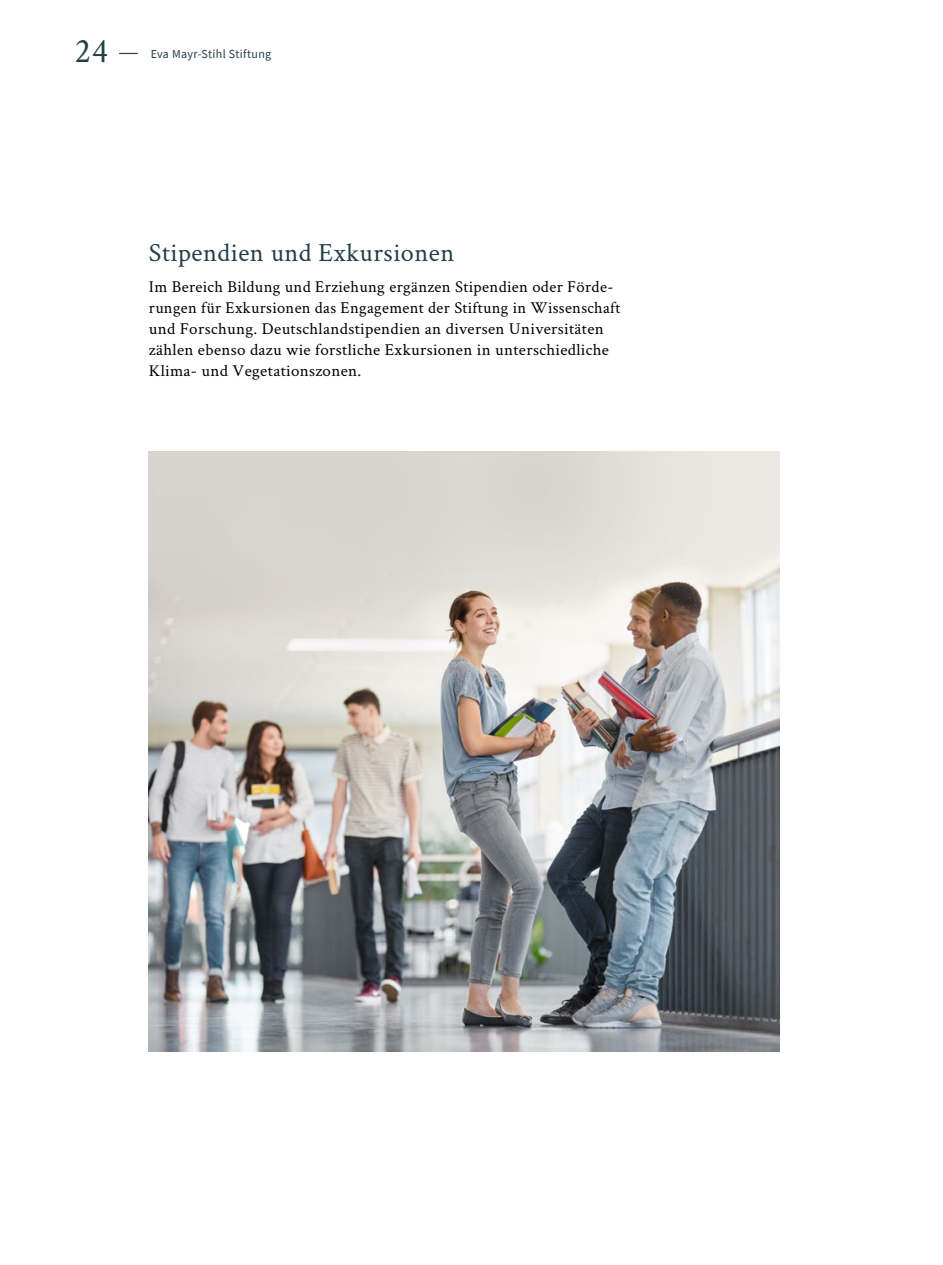
<style>
.page{position:relative;width:943px;height:1265px;background:#fff}
.page>*{position:absolute;margin:0;border:0;box-sizing:border-box;transform-origin:0 0}
.EMS_Crimson_15_17_An{font:26.25px "Crimson Text";letter-spacing:.02em;color:#233f48}
.EMS_Crimson_9_5_12_C{font:16.62px/21px "Crimson Text";letter-spacing:.02em;color:#000}
.t1{font:12.25px "Source Sans Pro";letter-spacing:.03em;color:#233f48}
.s1{font-family:"Crimson Text";font-size:35px}
.s2{font-family:"Crimson Text";font-size:19.25px}
</style>
<div class="page">
<img style="left:149px;top:451px;width:630px;height:601px">
<p class="t1" style="left:74px;top:46px;width:198px"><span class="s1">24</span> <span class="s2">―</span> Eva Mayr-Stihl Stiftung</p>
<p class="EMS_Crimson_15_17_An" style="left:149px;top:234px;width:307px">Stipendien und Exkursionen</p>
<p class="EMS_Crimson_9_5_12_C" style="left:149px;top:275px;width:473px">Im Bereich Bildung und Erziehung ergänzen Stipendien oder Förde&shy;rungen für Exkursionen das Engagement der Stiftung in Wissenschaft und Forschung. Deutschlandstipendien an diversen Universitäten zählen ebenso dazu wie forstliche Exkursionen in unterschiedliche Klima- und Vegetationszonen.</p>
</div>
